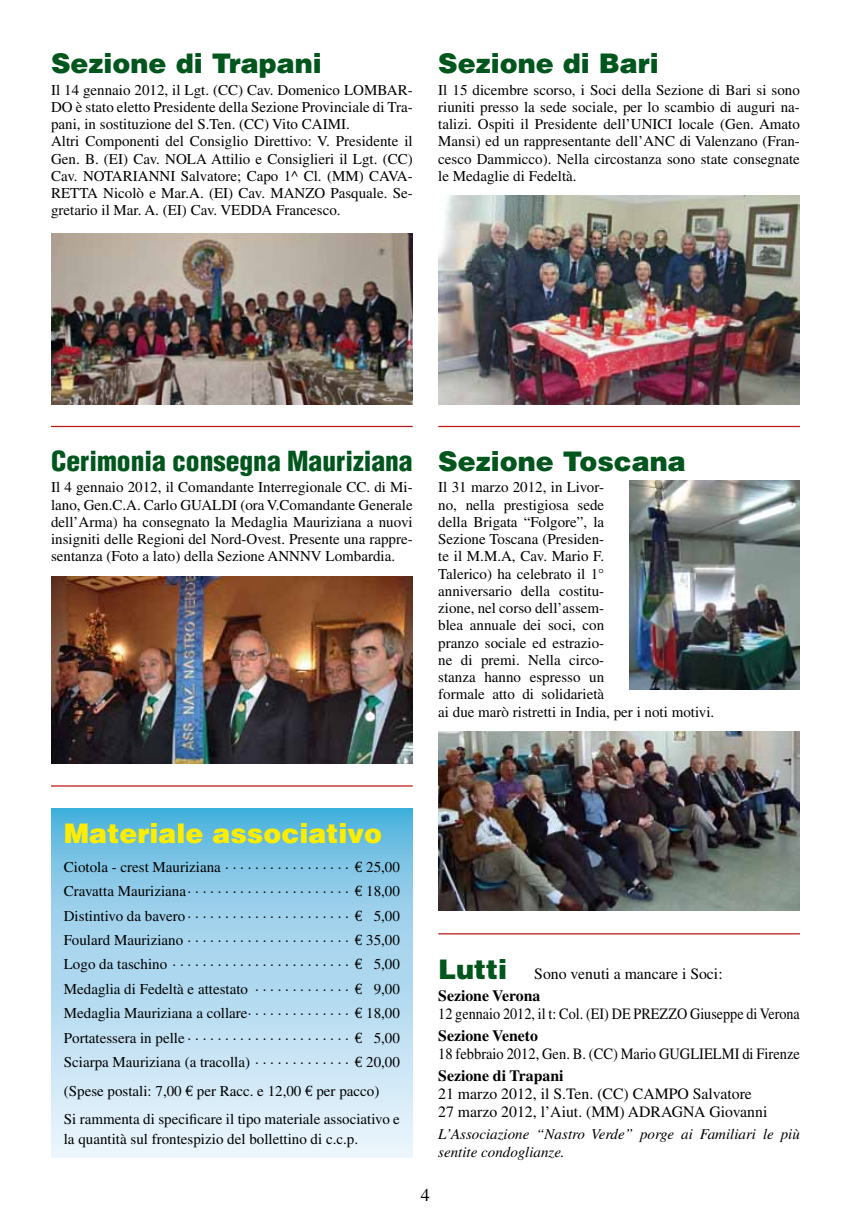
<style>
.page{position:relative;width:851px;height:1221px;background:#fff}
.page>*{position:absolute;margin:0;border:0;box-sizing:border-box;transform-origin:0 0}
.t1{font:900 27px "Helvetica";color:#00561c}
.t2{font:900 condensed 27px "Helvetica";color:#00561c}
.t3{font:900 27px "Helvetica";color:#ffed00}
.t4{font:18px "Times";color:#000}
.t5{font:15.75px/22.2px "Times";color:#000}
.t6{font:15.75px "Times";color:#000;scale:.9 1}
.t7{font:15.75px "Times";color:#000;scale:.92 1}
.t8{font:700 15.75px "Times";color:#000}
.t9{font:15px/17.2px "Times";color:#000;text-align:justify}
.t10{font:italic 15px/17.9px "Times";color:#000}
.s1{font-family:"Euro Serif"}
.s2{font-family:"Helvetica";font-weight:900;font-size:27px;color:#00561c}
.s3{font-weight:700}
</style>
<div class="page">
<svg style="left:51px;top:808px;width:361px;height:349px;background:#abd8ee"></svg>
<hr style="left:438px;top:933px;width:361px;height:1px;background:#bd1a1a">
<img style="left:51px;top:234px;width:361px;height:170px">
<img style="left:629px;top:480px;width:170px;height:209px">
<img style="left:438px;top:731px;width:361px;height:179px">
<img style="left:438px;top:196px;width:361px;height:208px">
<img style="left:51px;top:576px;width:361px;height:187px">
<hr style="left:51px;top:426px;width:361px;height:1px;background:#bd1a1a">
<hr style="left:438px;top:426px;width:361px;height:1px;background:#bd1a1a">
<hr style="left:51px;top:785px;width:361px;height:1px;background:#bd1a1a">
<h1 class="t1" style="left:51px;top:46px;width:272px">Sezione di Trapani</h1>
<p class="t9" style="left:51px;top:81px;width:363px;text-align:left">Il 14 gennaio 2012, il Lgt. (CC) Cav. Domenico LOMBAR-DO è stato eletto Presidente della Sezione Provinciale di Tra&shy;pani, in sostituzione del S.Ten. (CC) Vito CAIMI.<br>Altri Componenti del Consiglio Direttivo: V. Presidente il Gen. B. (EI) Cav. NOLA Attilio e Consiglieri il Lgt. (CC)<br>Cav. NOTARIANNI Salvatore; Capo 1^ Cl. (MM) CAVA-RETTA Nicolò e Mar.A. (EI) Cav. MANZO Pasquale. Se&shy;gretario il Mar. A. (EI) Cav. VEDDA Francesco.</p>
<h1 class="t1" style="left:438px;top:46px;width:222px">Sezione di Bari</h1>
<p class="t9" style="left:438px;top:81px;width:363px">Il 15 dicembre scorso, i Soci della Sezione di Bari si sono riuniti presso la sede sociale, per lo scambio di auguri na&shy;talizi. Ospiti il Presidente dell’UNICI locale (Gen. Amato Mansi) ed un rappresentante dell’ANC di Valenzano (Fran&shy;cesco Dammicco). Nella circostanza sono state consegnate le Medaglie di Fedeltà.</p>
<h1 class="t2" style="left:51px;top:444px;width:363px">Cerimonia consegna Mauriziana</h1>
<p class="t9" style="left:51px;top:478px;width:363px">Il 4 gennaio 2012, il Comandante Interregionale CC. di Mi&shy;lano, Gen.C.A. Carlo GUALDI (ora V.Comandante Generale dell’Arma) ha consegnato la Medaglia Mauriziana a nuovi insigniti delle Regioni del Nord-Ovest. Presente una rappre&shy;sentanza (Foto a lato) della Sezione ANNNV Lombardia.</p>
<h1 class="t1" style="left:438px;top:443px;width:249px">Sezione Toscana</h1>
<p class="t9" style="left:438px;top:478px;width:277px;text-align:left">Il 31 marzo 2012, in Livor-<br>no, nella prestigiosa sede<br>della Brigata “Folgore”, la<br>Sezione Toscana (Presiden-<br>te il M.M.A, Cav. Mario F.<br>Talerico) ha celebrato il 1°<br>anniversario della costitu-<br>zione, nel corso dell’assem-<br>blea annuale dei soci, con<br>pranzo sociale ed estrazio-<br>ne di premi. Nella circo-<br>stanza hanno espresso un<br>formale atto di solidarietà<br>ai due marò ristretti in India, per i noti motivi.</p>
<h1 class="t3" style="left:64px;top:815px;width:319px">Materiale associativo</h1>
<p class="t9" style="left:64px;top:854px;width:337px;line-height:24.5px">Ciotola - crest Mauriziana · · · · · · · · · · · · · · · · · <span class="s1">€</span> 25,00<br>Cravatta Mauriziana ······················ <span class="s1">€</span> 18,00<br>Distintivo da bavero ······················ <span class="s1">€</span> 5,00<br>Foulard Mauriziano ······················ <span class="s1">€</span> 35,00<br>Logo da taschino ························ <span class="s1">€</span> 5,00<br>Medaglia di Fedeltà e attestato · · · · · · · · · · · · · <span class="s1">€</span> 9,00<br>Medaglia Mauriziana a collare · · · · · · · · · · · · · · <span class="s1">€</span> 18,00<br>Portatessera in pelle ······················ <span class="s1">€</span> 5,00<br>Sciarpa Mauriziana (a tracolla) · · · · · · · · · · · · · <span class="s1">€</span> 20,00</p>
<p class="t9" style="left:64px;top:1076px;width:337px;line-height:28.7px">(Spese postali: 7,00 <span class="s1">€</span> per Racc. e 12,00 <span class="s1">€</span> per pacco)<br>Si rammenta di specificare il tipo materiale associativo e</p>
<p class="t9" style="left:64px;top:1130px;width:296px">la quantità sul frontespizio del bollettino di c.c.p.</p>
<p class="t5" style="left:438px;top:962px;width:286px"><span class="s2">Lutti</span> Sono venuti a mancare i Soci:<br><span class="s3">Sezione Verona</span></p>
<p class="t6" style="left:438px;top:1005px;width:403px">12 gennaio 2012, il t: Col. (EI) DE PREZZO Giuseppe di Verona</p>
<p class="t8" style="left:438px;top:1026px;width:101px">Sezione Veneto</p>
<p class="t7" style="left:438px;top:1045px;width:394px">18 febbraio 2012, Gen. B. (CC) Mario GUGLIELMI di Firenze</p>
<p class="t8" style="left:438px;top:1066px;width:127px">Sezione di Trapani</p>
<p class="t5" style="left:438px;top:1084px;width:330px;line-height:17.9px">21 marzo 2012, il S.Ten. (CC) CAMPO Salvatore<br>27 marzo 2012, l’Aiut. (MM) ADRAGNA Giovanni</p>
<p class="t10" style="left:438px;top:1125px;width:363px">L’Associazione “Nastro Verde” porge ai Familiari le più sentite condoglianze.</p>
<p class="t4" style="left:421px;top:1184px;width:10px">4</p>
</div>
